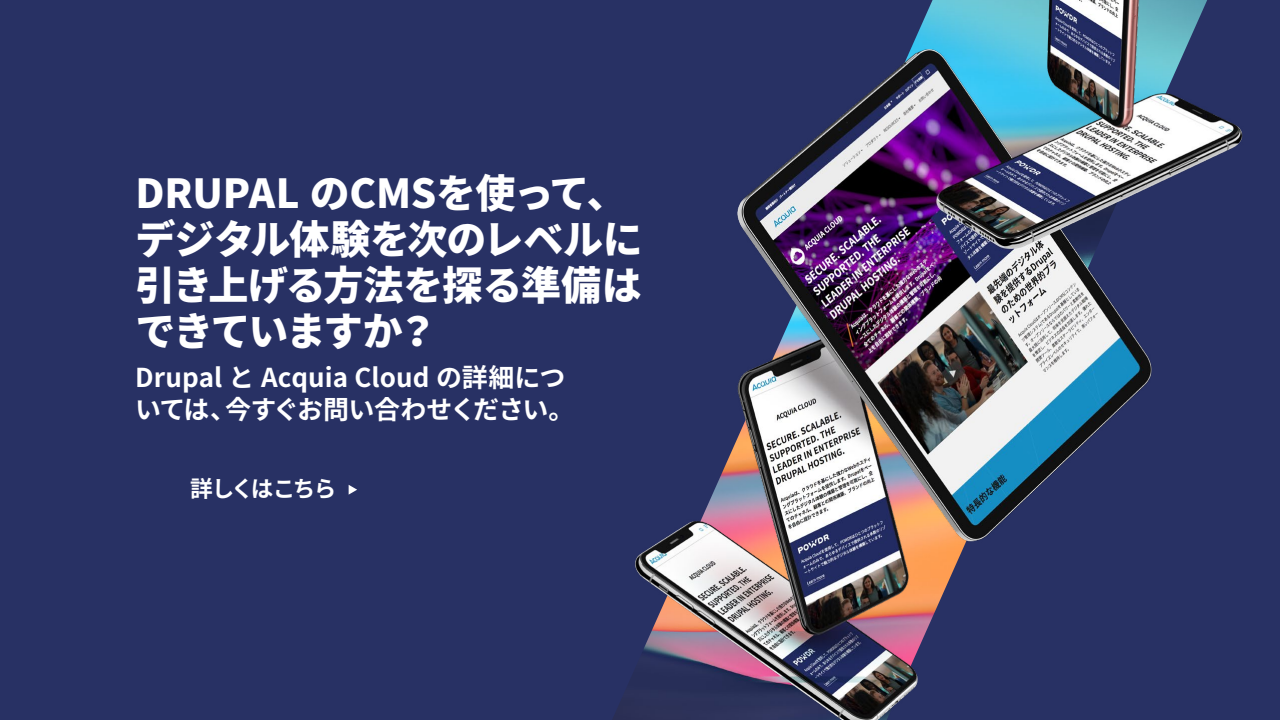
<style>
.page{position:relative;width:1280px;height:720px;background:#283164}
.page>*{position:absolute;margin:0;border:0;box-sizing:border-box;transform-origin:0 0}
.t1{font:900 40px/46px "Noto Sans CJ Kjp";letter-spacing:-.01em;color:#fff}
.t2{font:700 26px/31.2px "Noto Sans CJ Kjp";color:#fff}
.t3{font:700 22.7px "Noto Sans CJ Kjp";letter-spacing:-.1em;color:#fff}
</style>
<div class="page">
<img style="left:612px;top:0;width:630px;height:720px">
<svg style="left:349px;top:485px;width:8px;height:10px"></svg>
<p class="t1" style="left:136px;top:171px;width:509px">DRUPAL のCMSを使って、デジタル体験を次のレベルに引き上げる方法を探る準備はできていますか？</p>
<p class="t2" style="left:135px;top:363px;width:441px">Drupal と Acquia Cloud の詳細については、今すぐお問い合わせください。</p>
<p class="t3" style="left:190px;top:476px;width:148px">詳しくはこちら</p>
</div>
